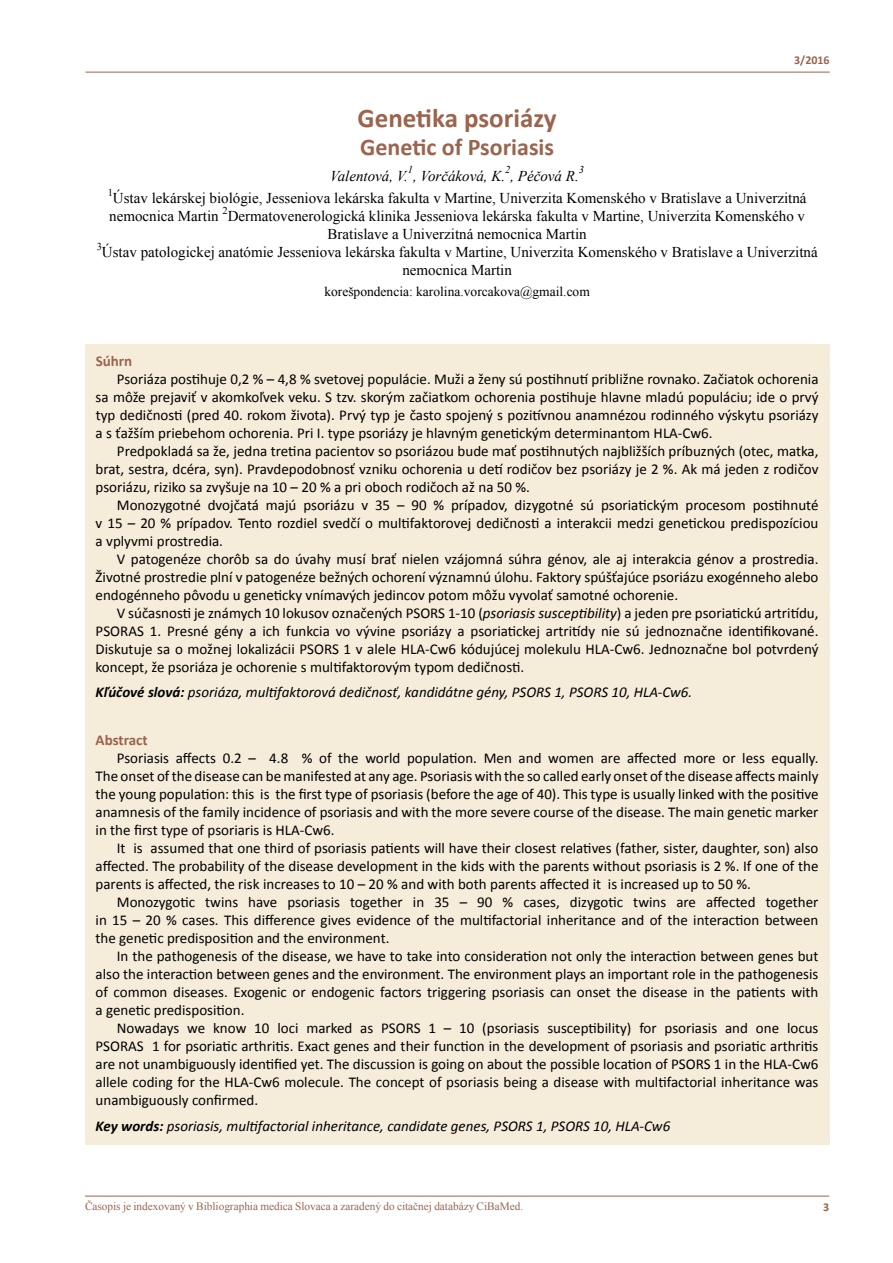
<style>
.page{position:relative;width:893px;height:1263px;background:#fff}
.page>*{position:absolute;margin:0;border:0;box-sizing:border-box;transform-origin:0 0}
.t1{font:700 27px "Calibri";color:#9a644e}
.t2{font:700 24px "Calibri";color:#9a644e}
.t3{font:15px/18px "Calibri";color:#000;text-align:justify}
.t4{font:15px/18px "Times New Roman";color:#000}
.t5{font:italic 15px "Calibri";color:#000}
.t6{font:italic 15px "Times New Roman";color:#000}
.t7{font:700 15px "Calibri";color:#9a644e}
.t8{font:13.5px "Times New Roman";color:#000}
.t9{font:700 12px "Calibri";color:#9a644e}
.t10{font:11.25px "Times New Roman";color:#9a644e}
.t11{font:italic 10.5px "Times New Roman";color:#000}
.t12{font:10.5px "Times New Roman";color:#000}
.s1{font-style:italic}
.s2{font-weight:700}
</style>
<div class="page">
<hr style="left:86px;top:72px;width:744px;height:1px;background:#9a644e">
<hr style="left:85px;top:1196px;width:744px;height:1px;background:#9a644e">
<div style="left:85px;top:344px;width:744px;height:801px;background:#f5ecda"></div>
<h1 class="t1" style="left:358px;top:100px;width:201px">Genetika psoriázy</h1>
<h2 class="t2" style="left:360px;top:132px;width:195px">Genetic of Psoriasis</h2>
<p class="t6" style="left:330px;top:166px;width:250px">Valentová, V. , Vorčáková, K. , Péčová R.</p>
<p class="t11" style="left:408px;top:163px;width:7px">1</p>
<p class="t11" style="left:505px;top:163px;width:7px">2</p>
<p class="t11" style="left:579px;top:163px;width:7px">3</p>
<p class="t9" style="left:794px;top:52px;width:37px">3/2016</p>
<p class="t12" style="left:108px;top:185px;width:7px">1</p>
<p class="t4" style="left:109px;top:189px;width:699px">Ústav lekárskej biológie, Jesseniova lekárska fakulta v Martine, Univerzita Komenského v Bratislave a Univerzitná nemocnica Martin</p>
<p class="t12" style="left:222px;top:203px;width:7px">2</p>
<p class="t4" style="left:328px;top:207px;width:479px;text-indent:-100px">Dermatovenerologická klinika Jesseniova lekárska fakulta v Martine, Univerzita Komenského v<br>Bratislave a Univerzitná nemocnica Martin</p>
<p class="t12" style="left:97px;top:239px;width:7px">3</p>
<p class="t4" style="left:102px;top:243px;width:717px;text-align:center">Ústav patologickej anatómie Jesseniova lekárska fakulta v Martine, Univerzita Komenského v Bratislave a Univerzitná nemocnica Martin</p>
<p class="t8" style="left:324px;top:282px;width:267px">korešpondencia: karolina.vorcakova@gmail.com</p>
<p class="t7" style="left:96px;top:351px;width:38px">Súhrn</p>
<p class="t3" style="left:96px;top:370px;width:724px;text-indent:21px">Psoriáza postihuje 0,2 % – 4,8 % svetovej populácie. Muži a ženy sú postihnutí približne rovnako. Začiatok ochorenia sa môže prejaviť v akomkoľvek veku. S tzv. skorým začiatkom ochorenia postihuje hlavne mladú populáciu; ide o prvý typ dedičnosti (pred 40. rokom života). Prvý typ je často spojený s pozitívnou anamnézou rodinného výskytu psoriázy a s ťažším priebehom ochorenia. Pri I. type psoriázy je hlavným genetickým determinantom HLA-Cw6.</p>
<p class="t3" style="left:96px;top:442px;width:724px;text-indent:21px">Predpokladá sa že, jedna tretina pacientov so psoriázou bude mať postihnutých najbližších príbuzných (otec, matka, brat, sestra, dcéra, syn). Pravdepodobnosť vzniku ochorenia u detí rodičov bez psoriázy je 2 %. Ak má jeden z rodičov psoriázu, riziko sa zvyšuje na 10 – 20 % a pri oboch rodičoch až na 50 %.</p>
<p class="t3" style="left:96px;top:496px;width:724px;text-indent:21px">Monozygotné dvojčatá majú psoriázu v 35 – 90 % prípadov, dizygotné sú psoriatickým procesom postihnuté v 15 – 20 % prípadov. Tento rozdiel svedčí o multifaktorovej dedičnosti a interakcii medzi genetickou predispozíciou a vplyvmi prostredia.</p>
<p class="t3" style="left:96px;top:550px;width:724px;text-indent:21px">V patogenéze chorôb sa do úvahy musí brať nielen vzájomná súhra génov, ale aj interakcia génov a prostredia.<br>Životné prostredie plní v patogenéze bežných ochorení významnú úlohu. Faktory spúšťajúce psoriázu exogénneho alebo endogénneho pôvodu u geneticky vnímavých jedincov potom môžu vyvolať samotné ochorenie.</p>
<p class="t3" style="left:96px;top:604px;width:724px;text-indent:21px">V súčasnosti je známych 10 lokusov označených PSORS 1-10 (<span class="s1">psoriasis susceptibility</span>) a jeden pre psoriatickú artritídu, PSORAS 1. Presné gény a ich funkcia vo vývine psoriázy a psoriatickej artritídy nie sú jednoznačne identifikované.<br>Diskutuje sa o možnej lokalizácii PSORS 1 v alele HLA-Cw6 kódujúcej molekulu HLA-Cw6. Jednoznačne bol potvrdený koncept, že psoriáza je ochorenie s multifaktorovým typom dedičnosti.</p>
<p class="t5" style="left:96px;top:682px;width:598px"><span class="s2">Kľúčové slová:</span> psoriáza, multifaktorová dedičnosť, kandidátne gény, PSORS 1, PSORS 10, HLA-Cw6.</p>
<p class="t7" style="left:96px;top:731px;width:53px">Abstract</p>
<p class="t3" style="left:96px;top:749px;width:724px;text-indent:21px">Psoriasis affects 0.2 – 4.8 % of the world population. Men and women are affected more or less equally.<br>The onset of the disease can be manifested at any age. Psoriasis with the so called early onset of the disease affects mainly the young population: this is the first type of psoriasis (before the age of 40). This type is usually linked with the positive anamnesis of the family incidence of psoriasis and with the more severe course of the disease. The main genetic marker in the first type of psoriaris is HLA-Cw6.</p>
<p class="t3" style="left:96px;top:839px;width:724px;text-indent:21px">It is assumed that one third of psoriasis patients will have their closest relatives (father, sister, daughter, son) also affected. The probability of the disease development in the kids with the parents without psoriasis is 2 %. If one of the parents is affected, the risk increases to 10 – 20 % and with both parents affected it is increased up to 50 %.</p>
<p class="t3" style="left:96px;top:893px;width:724px;text-indent:21px">Monozygotic twins have psoriasis together in 35 – 90 % cases, dizygotic twins are affected together in 15 – 20 % cases. This difference gives evidence of the multifactorial inheritance and of the interaction between the genetic predisposition and the environment.</p>
<p class="t3" style="left:96px;top:947px;width:724px;text-indent:21px">In the pathogenesis of the disease, we have to take into consideration not only the interaction between genes but also the interaction between genes and the environment. The environment plays an important role in the pathogenesis of common diseases. Exogenic or endogenic factors triggering psoriasis can onset the disease in the patients with a genetic predisposition.</p>
<p class="t3" style="left:96px;top:1019px;width:724px;text-indent:21px">Nowadays we know 10 loci marked as PSORS 1 – 10 (psoriasis susceptibility) for psoriasis and one locus PSORAS 1 for psoriatic arthritis. Exact genes and their function in the development of psoriasis and psoriatic arthritis are not unambiguously identified yet. The discussion is going on about the possible location of PSORS 1 in the HLA-Cw6 allele coding for the HLA-Cw6 molecule. The concept of psoriasis being a disease with multifactorial inheritance was unambiguously confirmed.</p>
<p class="t5" style="left:96px;top:1115px;width:576px"><span class="s2">Key words:</span> psoriasis, multifactorial inheritance, candidate genes, PSORS 1, PSORS 10, HLA-Cw6</p>
<p class="t10" style="left:85px;top:1198px;width:440px">Časopis je indexovaný v Bibliographia medica Slovaca a zaradený do citačnej databázy CiBaMed.</p>
<p class="t9" style="left:823px;top:1199px;width:8px">3</p>
</div>
